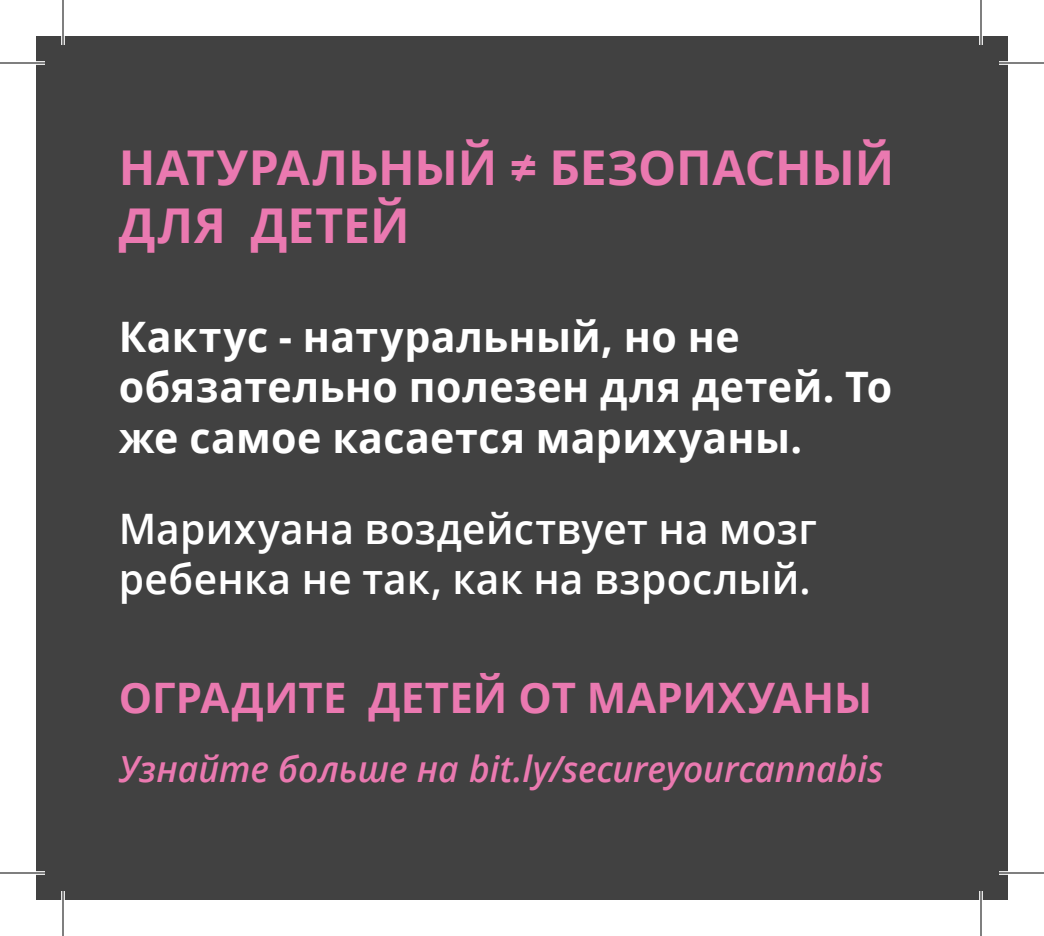
<style>
.page{position:relative;width:1044px;height:936px;background:#fff}
.page>*{position:absolute;margin:0;border:0;box-sizing:border-box;transform-origin:0 0}
.t1{font:700 48px/57.6px "Open Sans";color:#ea79b0}
.t2{font:700 42px/50.4px "Open Sans";letter-spacing:.01em;color:#fff}
.t3{font:600 42px/50.4px "Open Sans";letter-spacing:.005em;color:#fff}
.t4{font:700 42px "Open Sans";letter-spacing:.005em;color:#ea79b0}
.t5{font:italic 600 36px "Open Sans";color:#ea79b0}
</style>
<div class="page">
<div style="left:36px;top:36px;width:972px;height:864px;background:#414141"></div>
<svg style="left:36px;top:61px;width:9px;height:4px"></svg>
<svg style="left:999px;top:61px;width:9px;height:4px"></svg>
<svg style="left:36px;top:871px;width:9px;height:4px"></svg>
<svg style="left:999px;top:871px;width:9px;height:4px"></svg>
<svg style="left:61px;top:36px;width:4px;height:9px"></svg>
<svg style="left:61px;top:891px;width:4px;height:9px"></svg>
<svg style="left:979px;top:36px;width:4px;height:9px"></svg>
<svg style="left:979px;top:891px;width:4px;height:9px"></svg>
<hr style="left:0;top:62px;width:45px;height:2px;background:#000">
<hr style="left:999px;top:62px;width:45px;height:2px;background:#000">
<hr style="left:0;top:872px;width:45px;height:2px;background:#000">
<hr style="left:999px;top:872px;width:45px;height:2px;background:#000">
<hr style="left:62px;top:0;width:2px;height:45px;background:#000">
<hr style="left:62px;top:891px;width:2px;height:45px;background:#000">
<hr style="left:980px;top:0;width:2px;height:45px;background:#000">
<hr style="left:980px;top:891px;width:2px;height:45px;background:#000">
<p class="t1" style="left:119px;top:138px;width:777px">НАТУРАЛЬНЫЙ ≠ БЕЗОПАСНЫЙ<br>ДЛЯ ДЕТЕЙ</p>
<p class="t2" style="left:119px;top:310px;width:775px">Кактус - натуральный, но не обязательно полезен для детей. То же самое касается марихуаны.</p>
<p class="t3" style="left:119px;top:502px;width:699px">Марихуана воздействует на мозг ребенка не так, как на взрослый.</p>
<p class="t4" style="left:119px;top:668px;width:755px">ОГРАДИТЕ ДЕТЕЙ ОТ МАРИХУАНЫ</p>
<p class="t5" style="left:119px;top:744px;width:766px">Узнайте больше на bit.ly/secureyourcannabis</p>
</div>
